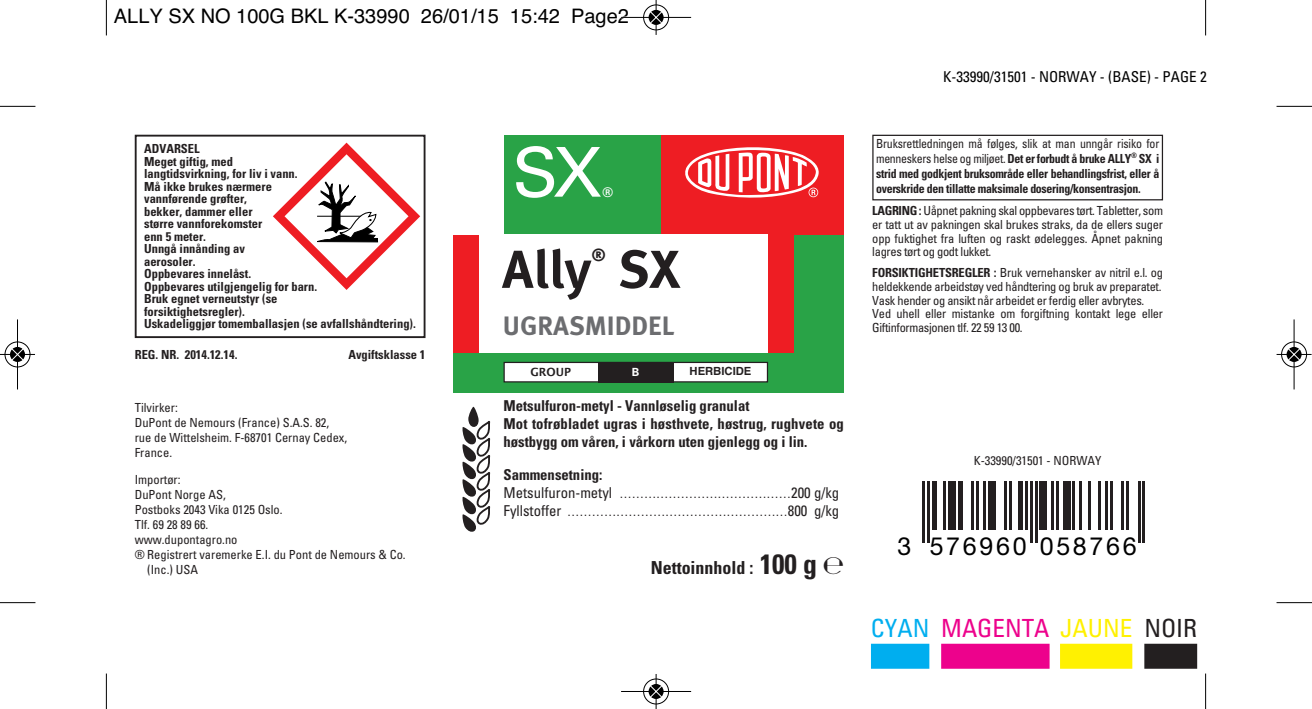
<style>
.page{position:relative;width:1312px;height:709px;background:#fff}
.page>*{position:absolute;margin:0;border:0;box-sizing:border-box;transform-origin:0 0}
.t1{font:68.75px "Univers LT Std";color:#fff}
.t2{font:700 53.25px "Meta OT";color:#231f20}
.t3{font:700 26.5px "Meta OT";color:#6c6d70}
.t4{font:condensed 25px "Univers LT Std";color:#ed028c}
.t5{font:25px "Helvetica Neue";letter-spacing:.11em;color:#000}
.t6{font:20px "Helvetica";color:#000}
.t7{font:700 condensed 18px "Univers LT Std";color:#231f20}
.t8{font:700 17.25px "Meta OT";color:#231f20}
.t9{font:700 condensed 15px/18px "Univers LT Std";color:#231f20}
.t10{font:condensed 15px/18px "Univers LT Std";color:#231f20}
.t11{font:condensed 15px "Univers LT Std";color:#000}
.t12{font:700 13.25px "Univers LT Std";color:#fff}
.t13{font:condensed 12.5px/13.8px "Univers LT Std";letter-spacing:-.015em;color:#231f20}
.t14{font:700 condensed 12.5px/12.5px "Univers LT Std";color:#231f20}
.t15{font:700 condensed 12.5px/15px "Univers LT Std";color:#231f20;text-align:justify;scale:.95 1}
.t16{font:700 11.25px "Helvetica Cyr";color:#231f20}
.t17{font:700 11.25px "Lucida Grande";color:#231f20}
.t18{font:700 11.25px "Univers";color:#fff}
.s1{font-weight:700}
.s2{font-size:12.5px}
.s3{font-size:28px}
.s4{font-size:24px}
.s5{font-weight:400}
.s6{color:#00aeef}
.s7{color:#fff101}
.s8{color:#231f20}
</style>
<div class="page">
<hr style="left:922px;top:481px;width:2px;height:61px;background:#231f20">
<hr style="left:927px;top:481px;width:2px;height:61px;background:#231f20">
<div style="left:931px;top:481px;width:5px;height:49px;background:#231f20"></div>
<hr style="left:943px;top:481px;width:2px;height:49px;background:#231f20">
<div style="left:948px;top:481px;width:7px;height:49px;background:#231f20"></div>
<div style="left:957px;top:481px;width:5px;height:49px;background:#231f20"></div>
<hr style="left:971px;top:481px;width:2px;height:49px;background:#231f20">
<hr style="left:976px;top:481px;width:2px;height:49px;background:#231f20">
<hr style="left:983px;top:481px;width:2px;height:49px;background:#231f20">
<div style="left:987px;top:481px;width:7px;height:49px;background:#231f20"></div>
<hr style="left:1004px;top:481px;width:2px;height:49px;background:#231f20">
<hr style="left:1009px;top:481px;width:2px;height:49px;background:#231f20">
<div style="left:1018px;top:481px;width:5px;height:49px;background:#231f20"></div>
<hr style="left:1025px;top:481px;width:2px;height:49px;background:#231f20">
<hr style="left:1030px;top:481px;width:2px;height:61px;background:#231f20">
<hr style="left:1034px;top:481px;width:3px;height:61px;background:#231f20">
<div style="left:1039px;top:481px;width:7px;height:49px;background:#231f20"></div>
<hr style="left:1051px;top:481px;width:2px;height:49px;background:#231f20">
<hr style="left:1055px;top:481px;width:3px;height:49px;background:#231f20">
<div style="left:1062px;top:481px;width:7px;height:49px;background:#231f20"></div>
<hr style="left:1072px;top:481px;width:2px;height:49px;background:#231f20">
<hr style="left:1079px;top:481px;width:2px;height:49px;background:#231f20">
<hr style="left:1088px;top:481px;width:2px;height:49px;background:#231f20">
<hr style="left:1097px;top:481px;width:3px;height:49px;background:#231f20">
<hr style="left:1104px;top:481px;width:3px;height:49px;background:#231f20">
<hr style="left:1109px;top:481px;width:2px;height:49px;background:#231f20">
<hr style="left:1121px;top:481px;width:2px;height:49px;background:#231f20">
<hr style="left:1125px;top:481px;width:3px;height:49px;background:#231f20">
<hr style="left:1137px;top:481px;width:2px;height:61px;background:#231f20">
<hr style="left:1142px;top:481px;width:2px;height:61px;background:#231f20">
<div style="left:870px;top:643px;width:59px;height:25px;background:#00aeef"></div>
<div style="left:940px;top:643px;width:109px;height:25px;background:#ed028c"></div>
<div style="left:1059px;top:643px;width:72px;height:25px;background:#fff101"></div>
<div style="left:1143px;top:643px;width:53px;height:25px;background:#231f20"></div>
<div style="left:135px;top:135px;width:290px;height:203px;border:2px solid #231f20"></div>
<svg style="left:462px;top:406px;width:29px;height:126px"></svg>
<svg style="left:273px;top:143px;width:147px;height:147px"></svg>
<div style="left:504px;top:135px;width:339px;height:101px;background:#29a347"></div>
<div style="left:872px;top:135px;width:290px;height:65px;border:1px solid #231f20"></div>
<div style="left:661px;top:135px;width:182px;height:100px;background:#ee1d23"></div>
<svg style="left:685px;top:147px;width:133px;height:51px"></svg>
<div style="left:454px;top:236px;width:389px;height:157px;background:#29a347"></div>
<div style="left:454px;top:235px;width:323px;height:118px;background:#fff"></div>
<div style="left:454px;top:236px;width:25px;height:117px;background:#ee1d23"></div>
<div style="left:768px;top:229px;width:25px;height:124px;background:#ee1d23"></div>
<div style="left:504px;top:362px;width:263px;height:20px;background:#fff"></div>
<div style="left:503px;top:362px;width:265px;height:20px;border:1px solid #231f20"></div>
<div style="left:597px;top:362px;width:76px;height:20px;background:#231f20"></div>
<hr style="left:106px;top:0;width:1px;height:35px;background:#000">
<hr style="left:0;top:106px;width:35px;height:1px;background:#000">
<hr style="left:1204px;top:0;width:1px;height:35px;background:#000">
<hr style="left:1276px;top:106px;width:35px;height:1px;background:#000">
<hr style="left:106px;top:673px;width:1px;height:36px;background:#000">
<hr style="left:0;top:602px;width:35px;height:1px;background:#000">
<hr style="left:1204px;top:673px;width:1px;height:36px;background:#000">
<hr style="left:1276px;top:602px;width:35px;height:1px;background:#000">
<div style="left:642px;top:4px;width:27px;height:27px;border:2px solid #fff;border-radius:50%"></div>
<svg style="left:648px;top:9px;width:16px;height:16px"></svg>
<hr style="left:621px;top:17px;width:70px;height:1px;background:#000">
<hr style="left:655px;top:0;width:1px;height:35px;background:#000">
<div style="left:643px;top:5px;width:25px;height:25px;border:1px solid #000;border-radius:50%"></div>
<svg style="left:648px;top:10px;width:15px;height:15px"></svg>
<svg style="left:649px;top:11px;width:13px;height:13px"></svg>
<div style="left:642px;top:678px;width:27px;height:26px;border:2px solid #fff;border-radius:50%"></div>
<svg style="left:648px;top:683px;width:16px;height:16px"></svg>
<hr style="left:621px;top:691px;width:70px;height:1px;background:#000">
<hr style="left:655px;top:674px;width:1px;height:35px;background:#000">
<div style="left:643px;top:678px;width:25px;height:26px;border:1px solid #000;border-radius:50%"></div>
<svg style="left:648px;top:684px;width:15px;height:15px"></svg>
<svg style="left:649px;top:685px;width:13px;height:13px"></svg>
<div style="left:4px;top:341px;width:27px;height:27px;border:2px solid #fff;border-radius:50%"></div>
<hr style="left:17px;top:319px;width:1px;height:70px;background:#000">
<hr style="left:0;top:354px;width:35px;height:1px;background:#000">
<div style="left:5px;top:341px;width:25px;height:26px;border:1px solid #000;border-radius:50%"></div>
<svg style="left:10px;top:347px;width:15px;height:15px"></svg>
<svg style="left:11px;top:348px;width:13px;height:13px"></svg>
<div style="left:1280px;top:341px;width:26px;height:27px;border:2px solid #fff;border-radius:50%"></div>
<hr style="left:1293px;top:319px;width:1px;height:70px;background:#000">
<hr style="left:1276px;top:354px;width:35px;height:1px;background:#000">
<div style="left:1280px;top:341px;width:26px;height:26px;border:1px solid #000;border-radius:50%"></div>
<div style="left:1286px;top:347px;width:15px;height:15px;background:#000;border-radius:50%"></div>
<svg style="left:1287px;top:348px;width:12px;height:13px"></svg>
<h3 class="t6" style="left:114px;top:4px;width:516px">ALLY SX NO 100G BKL K-33990 26/01/15 15:42 Page2</h3>
<p class="t14" style="left:144px;top:143px;width:273px">ADVARSEL<br>Meget giftig, med<br>langtidsvirkning, for liv i vann.<br>Må ikke brukes nærmere<br>vannførende grøfter,<br>bekker, dammer eller<br>større vannforekomster<br>enn 5 meter.<br>Unngå innånding av<br>aerosoler.<br>Oppbevares innelåst.<br>Oppbevares utilgjengelig for barn.<br>Bruk egnet verneutstyr (se<br>forsiktighetsregler).<br>Uskadeliggjør tomemballasjen (se avfallshåndtering).</p>
<p class="t14" style="left:135px;top:350px;width:104px">REG. NR. 2014.12.14.</p>
<p class="t14" style="left:348px;top:350px;width:79px">Avgiftsklasse 1</p>
<p class="t13" style="left:135px;top:401px;width:214px;line-height:15px">Tilvirker:<br>DuPont de Nemours (France) S.A.S. 82, rue de Wittelsheim. F-68701 Cernay Cedex,<br>France.</p>
<p class="t13" style="left:135px;top:473px;width:47px">Importør:</p>
<p class="t13" style="left:135px;top:488px;width:92px">DuPont Norge AS,</p>
<p class="t13" style="left:135px;top:503px;width:149px">Postboks 2043 Vika 0125 Oslo.</p>
<p class="t13" style="left:135px;top:518px;width:75px">Tlf. 69 28 89 66.</p>
<p class="t13" style="left:135px;top:533px;width:104px">www.dupontagro.no</p>
<p class="t13" style="left:135px;top:548px;width:272px">® Registrert varemerke E.I. du Pont de Nemours &amp; Co.</p>
<p class="t13" style="left:147px;top:563px;width:52px">(Inc.) USA</p>
<h1 class="t1" style="left:512px;top:147px;width:91px">SX</h1>
<p class="t12" style="left:602px;top:187px;width:12px">®</p>
<h2 class="t2" style="left:502px;top:251px;width:91px">Ally</h2>
<h3 class="t8" style="left:591px;top:249px;width:16px">®</h3>
<h2 class="t2" style="left:617px;top:251px;width:64px">SX</h2>
<h3 class="t3" style="left:503px;top:316px;width:173px">UGRASMIDDEL</h3>
<p class="t17" style="left:530px;top:365px;width:42px">GROUP</p>
<p class="t18" style="left:631px;top:367px;width:9px">B</p>
<p class="t16" style="left:689px;top:367px;width:63px">HERBICIDE</p>
<p class="t9" style="left:503px;top:397px;width:342px">Metsulfuron-metyl - Vannløselig granulat<br>Mot tofrøbladet ugras i høsthvete, høstrug, rughvete og høstbygg om våren, i vårkorn uten gjenlegg og i lin.</p>
<p class="t10" style="left:503px;top:466px;width:337px"><span class="s1">Sammensetning:<br></span>Metsulfuron-metyl <span class="s2">……………………………………</span>200 g/kg<br>Fyllstoffer <span class="s2">………………………………………………</span>800 g/kg</p>
<h3 class="t7" style="left:650px;top:560px;width:195px">Nettoinnhold : <span class="s3">100 g</span> <span class="s4">℮</span></h3>
<p class="t11" style="left:943px;top:71px;width:265px">K-33990/31501 - NORWAY - (BASE) - PAGE 2</p>
<p class="t15" style="left:875px;top:137px;width:299px"><span class="s5">Bruksrettledningen må følges, slik at man unngår risiko for menneskers helse og miljøet.</span> Det er forbudt å bruke ALLY<sup>®</sup> SX i strid med godkjent bruksområde eller behandlingsfrist, eller å overskride den tillatte maksimale dosering/konsentrasjon.</p>
<p class="t13" style="left:872px;top:205px;width:292px;text-align:justify"><span class="s1">LAGRING :</span> Uåpnet pakning skal oppbevares tørt. Tabletter, som er tatt ut av pakningen skal brukes straks, da de ellers suger opp fuktighet fra luften og raskt ødelegges. Åpnet pakning lagres tørt og godt lukket.</p>
<p class="t13" style="left:872px;top:267px;width:292px"><span class="s1">FORSIKTIGHETSREGLER :</span> Bruk vernehansker av nitril e.l. og heldekkende arbeidstøy ved håndtering og bruk av preparatet.<br>Vask hender og ansikt når arbeidet er ferdig eller avbrytes.<br>Ved uhell eller mistanke om forgiftning kontakt lege eller Giftinformasjonen tlf. 22 59 13 00.</p>
<p class="t13" style="left:973px;top:455px;width:129px">K-33990/31501 - NORWAY</p>
<h3 class="t5" style="left:897px;top:531px;width:241px">3 576960 058766</h3>
<h3 class="t4" style="left:870px;top:618px;width:327px"><span class="s6">CYAN</span> MAGENTA <span class="s7">JAUNE</span> <span class="s8">NOIR</span></h3>
</div>
